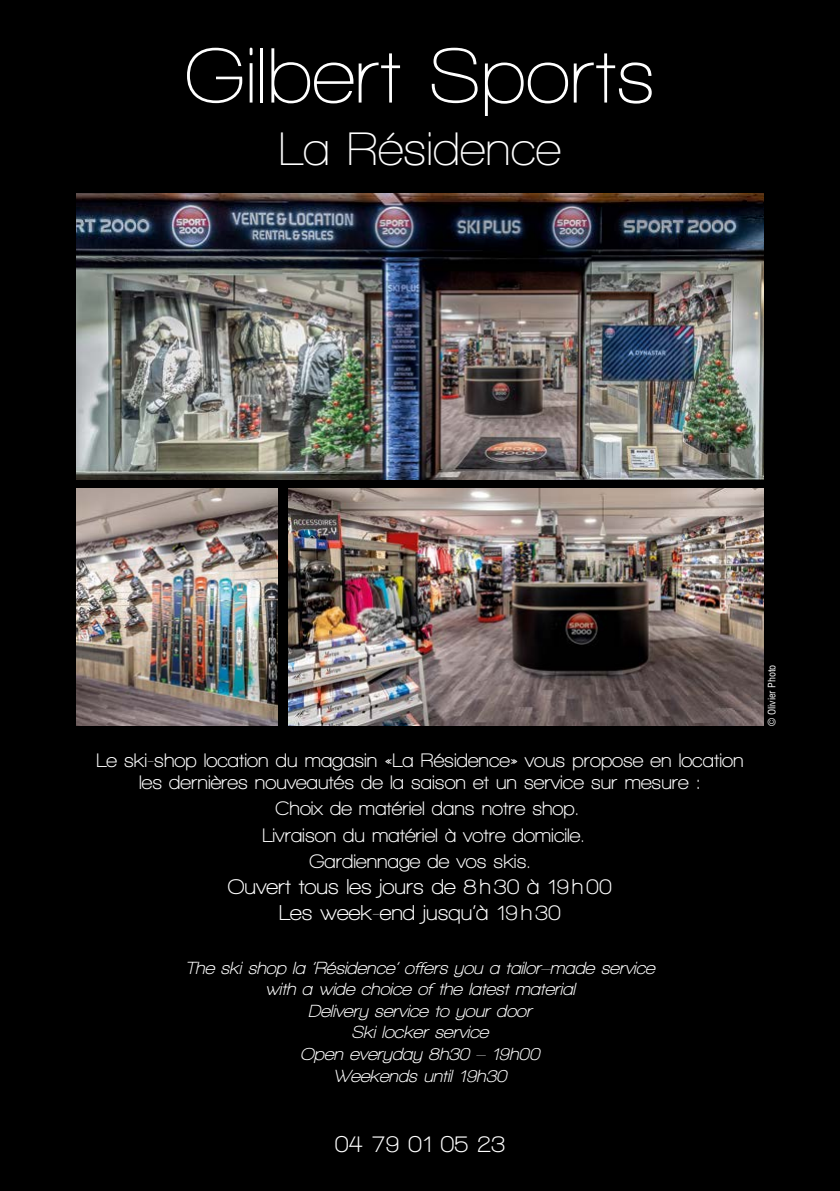
<style>
.page{position:relative;width:840px;height:1191px;background:#fff}
.page>*{position:absolute;margin:0;border:0;box-sizing:border-box;transform-origin:0 0}
.t1{font:600 80px "Walkway";color:#fff}
.t2{font:600 48px "Walkway";color:#fff}
.t3{font:700 24px "Walkway";color:#fff}
.t4{font:700 22px/26px "Walkway";color:#fff;text-align:center}
.t5{font:700 20px/26.2px "Walkway";color:#fff;text-align:center}
.t6{font:italic 700 18px/21.6px "Walkway";color:#fff;text-align:center}
.t7{font:condensed 10px "Helvetica";color:#fff}
</style>
<div class="page">
<div style="left:0;top:0;width:839px;height:1191px;background:#000"></div>
<img style="left:77px;top:488px;width:200px;height:238px">
<img style="left:288px;top:488px;width:475px;height:238px">
<img style="left:77px;top:194px;width:686px;height:285px">
<h1 class="t1" style="left:185px;top:33px;width:471px">Gilbert Sports</h1>
<h2 class="t2" style="left:279px;top:123px;width:284px">La Résidence</h2>
<p class="t5" style="left:96px;top:749px;width:648px;line-height:22px">Le ski-shop location du magasin «La Résidence» vous propose en location les dernières nouveautés de la saison et un service sur mesure :</p>
<p class="t5" style="left:262px;top:795px;width:323px">Choix de matériel dans notre shop.<br>Livraison du matériel à votre domicile.<br>Gardiennage de vos skis.</p>
<p class="t4" style="left:228px;top:873px;width:385px">Ouvert tous les jours de 8h30 à 19h00<br>Les week-end jusqu’à 19h30</p>
<p class="t6" style="left:185px;top:956px;width:470px">The ski shop la ‘Résidence’ offers you a tailor–made service with a wide choice of the latest material<br>Delivery service to your door<br>Ski locker service<br>Open everyday 8h30 – 19h00<br>Weekends until 19h30</p>
<p class="t3" style="left:335px;top:1131px;width:172px">04 79 01 05 23</p>
<p class="t7" style="left:765px;top:726px;width:63px;rotate:-90deg">© Olivier Photo</p>
</div>
